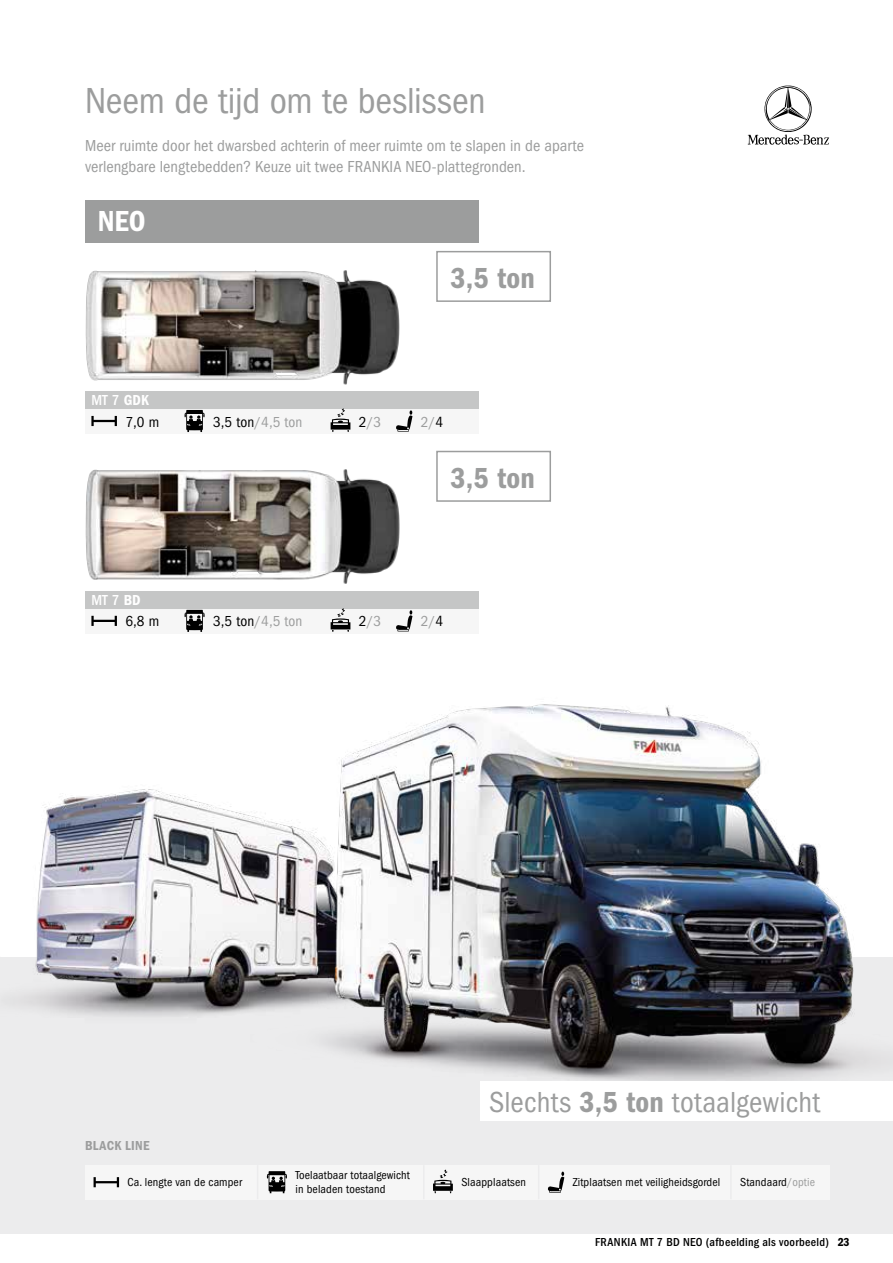
<style>
.page{position:relative;width:893px;height:1263px;background:#fff}
.page>*{position:absolute;margin:0;border:0;box-sizing:border-box;transform-origin:0 0}
.t1{font:condensed 37.5px "Franklin Gothic";letter-spacing:-.005em;color:#9c9d9d}
.t2{font:condensed 30px "Franklin Gothic";letter-spacing:.01em;color:#9c9d9d}
.t3{font:600 condensed 30px "Franklin Gothic";letter-spacing:.01em;color:#9c9d9d}
.t4{font:600 condensed 30px "Franklin Gothic";color:#fff}
.t5{font:condensed 16.5px/21px "Franklin Gothic";color:#9c9d9d}
.t6{font:condensed 15px "Franklin Gothic";letter-spacing:.01em;color:#9c9d9d}
.t7{font:500 condensed 15px "Franklin Gothic";color:#fff}
.t8{font:condensed 15px "Franklin Gothic";color:#000}
.t9{font:600 condensed 13.5px "Franklin Gothic";letter-spacing:.025em;color:#9c9d9d}
.t10{font:condensed 12px/13.5px "Franklin Gothic";letter-spacing:.01em;color:#000}
.t11{font:500 condensed 12px "Franklin Gothic";letter-spacing:.025em;color:#000}
.t12{font:600 condensed 12px "Franklin Gothic";color:#000}
.s1{font-weight:600}
.s2{color:#000}
.s3{color:#9c9d9d}
</style>
<div class="page">
<div style="left:0;top:957px;width:893px;height:276px;background:#ececed"></div>
<svg style="left:747px;top:85px;width:82px;height:60px"></svg>
<div style="left:85px;top:408px;width:393px;height:26px;background:#f6f6f6"></div>
<div style="left:85px;top:608px;width:393px;height:26px;background:#f6f6f6"></div>
<hr style="left:93px;top:420px;width:23px;height:2px;background:#000">
<svg style="left:91px;top:416px;width:3px;height:10px"></svg>
<svg style="left:115px;top:416px;width:2px;height:10px"></svg>
<hr style="left:93px;top:620px;width:23px;height:2px;background:#000">
<svg style="left:91px;top:616px;width:3px;height:10px"></svg>
<svg style="left:115px;top:616px;width:2px;height:10px"></svg>
<img style="left:85px;top:270px;width:315px;height:115px">
<div style="left:85px;top:1165px;width:744px;height:34px;background:#f6f6f6"></div>
<hr style="left:257px;top:1165px;width:1px;height:34px;background:#ececed">
<hr style="left:423px;top:1165px;width:1px;height:34px;background:#ececed">
<hr style="left:538px;top:1165px;width:1px;height:34px;background:#ececed">
<hr style="left:730px;top:1165px;width:2px;height:34px;background:#ececed">
<div style="left:85px;top:200px;width:393px;height:42px;background:#9c9d9d"></div>
<div style="left:85px;top:391px;width:393px;height:17px;background:#c5c6c6"></div>
<div style="left:85px;top:591px;width:393px;height:17px;background:#c5c6c6"></div>
<svg style="left:396px;top:410px;width:16px;height:22px"></svg>
<svg style="left:396px;top:610px;width:16px;height:21px"></svg>
<svg style="left:331px;top:408px;width:19px;height:24px"></svg>
<svg style="left:331px;top:608px;width:19px;height:24px"></svg>
<svg style="left:185px;top:410px;width:20px;height:22px"></svg>
<svg style="left:185px;top:610px;width:20px;height:22px"></svg>
<img style="left:85px;top:469px;width:315px;height:115px">
<img style="left:18px;top:789px;width:233px;height:228px">
<img style="left:251px;top:704px;width:630px;height:377px">
<div style="left:480px;top:1081px;width:413px;height:39px;background:#fff"></div>
<div style="left:436px;top:251px;width:115px;height:51px;border:2px solid #9c9d9d"></div>
<div style="left:436px;top:451px;width:115px;height:51px;border:2px solid #9c9d9d"></div>
<hr style="left:95px;top:1181px;width:23px;height:2px;background:#000">
<svg style="left:94px;top:1177px;width:2px;height:10px"></svg>
<svg style="left:117px;top:1177px;width:2px;height:10px"></svg>
<svg style="left:267px;top:1171px;width:20px;height:22px"></svg>
<svg style="left:548px;top:1171px;width:16px;height:22px"></svg>
<svg style="left:433px;top:1169px;width:20px;height:24px"></svg>
<h1 class="t1" style="left:85px;top:80px;width:402px">Neem de tijd om te beslissen</h1>
<p class="t5" style="left:85px;top:135px;width:501px">Meer ruimte door het dwarsbed achterin of meer ruimte om te slapen in de aparte verlengbare lengtebedden? Keuze uit twee FRANKIA NEO-plattegronden.</p>
<h2 class="t4" style="left:98px;top:204px;width:50px">NEO</h2>
<p class="t7" style="left:91px;top:392px;width:59px">MT 7 <span class="s1">GDK</span></p>
<p class="t8" style="left:125px;top:413px;width:35px">7,0 m</p>
<p class="t6" style="left:213px;top:413px;width:91px"><span class="s2">3,5 ton</span>/4,5 ton</p>
<p class="t7" style="left:91px;top:592px;width:51px">MT 7 <span class="s1">BD</span></p>
<p class="t8" style="left:125px;top:613px;width:35px">6,8 m</p>
<p class="t6" style="left:213px;top:613px;width:91px"><span class="s2">3,5 ton</span>/4,5 ton</p>
<h2 class="t3" style="left:450px;top:261px;width:86px">3,5 ton</h2>
<p class="t6" style="left:359px;top:413px;width:24px"><span class="s2">2</span>/3</p>
<p class="t6" style="left:421px;top:413px;width:24px">2/<span class="s2">4</span></p>
<h2 class="t3" style="left:450px;top:460px;width:86px">3,5 ton</h2>
<p class="t6" style="left:359px;top:613px;width:24px"><span class="s2">2</span>/3</p>
<p class="t6" style="left:421px;top:613px;width:24px">2/<span class="s2">4</span></p>
<p class="t9" style="left:85px;top:1138px;width:66px">BLACK LINE</p>
<h2 class="t2" style="left:489px;top:1085px;width:333px">Slechts <span class="s1">3,5 ton</span> totaalgewicht</h2>
<p class="t10" style="left:295px;top:1169px;width:116px">Toelaatbaar totaalgewicht in beladen toestand</p>
<p class="t10" style="left:461px;top:1175px;width:66px">Slaapplaatsen</p>
<p class="t10" style="left:573px;top:1175px;width:149px">Zitplaatsen met veiligheidsgordel</p>
<p class="t10" style="left:128px;top:1175px;width:116px">Ca. lengte van de camper</p>
<p class="t10" style="left:740px;top:1175px;width:76px">Standaard<span class="s3">/optie</span></p>
<p class="t11" style="left:595px;top:1236px;width:236px">FRANKIA MT 7 BD NEO (afbeelding als voorbeeld)</p>
<p class="t12" style="left:838px;top:1235px;width:14px">23</p>
</div>
